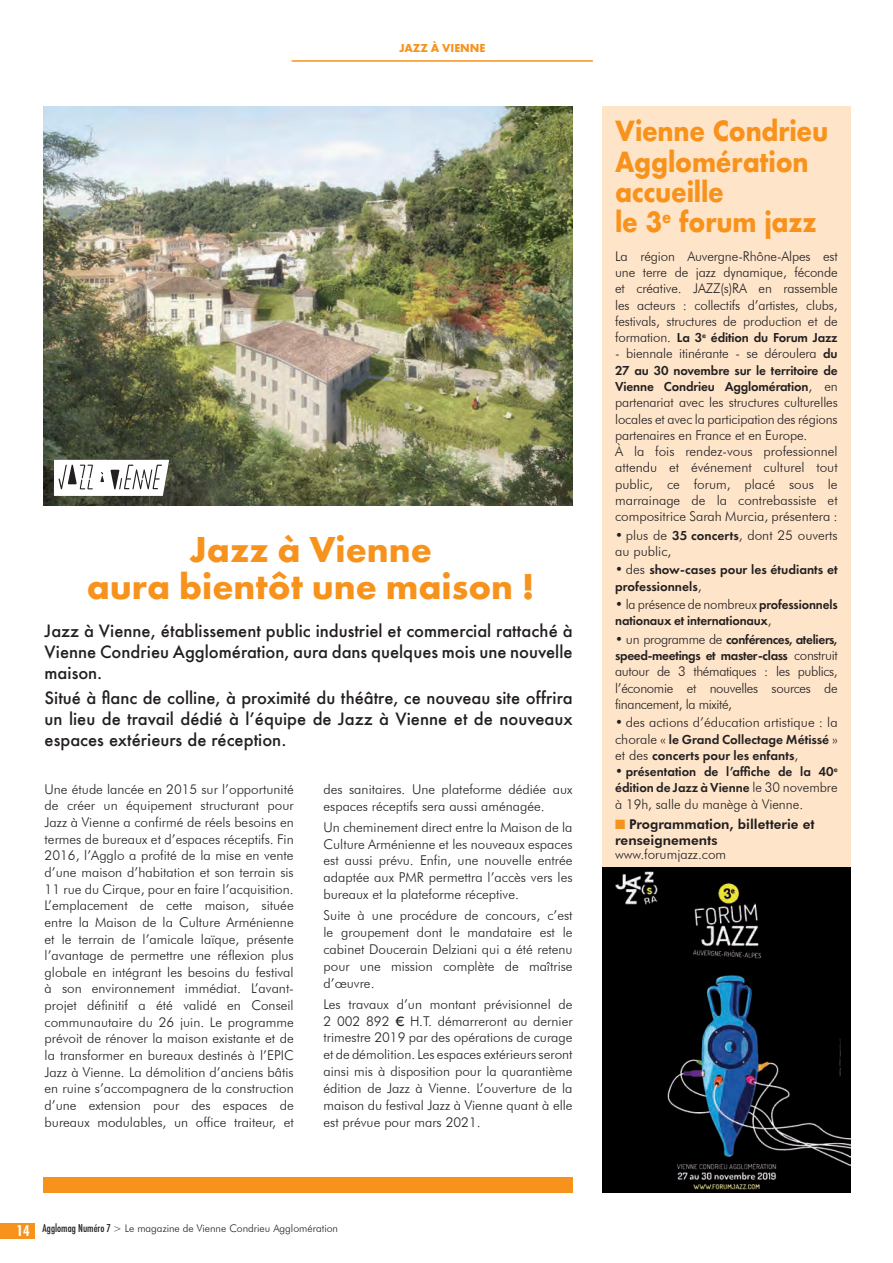
<style>
.page{position:relative;width:893px;height:1263px;background:#fff}
.page>*{position:absolute;margin:0;border:0;box-sizing:border-box;transform-origin:0 0}
.t1{font:700 37.5px "Futura PT";color:#f7931d}
.t2{font:700 27px/30.2px "Futura";letter-spacing:-.01em;color:#f7931d;scale:.93 1}
.t3{font:700 27px "Futura";letter-spacing:-.01em;color:#f7931d;scale:.9 1}
.t4{font:500 16.5px/21px "Futura";color:#231f20;text-align:justify}
.t5{font:700 condensed 15px "Futura BT";color:#fff}
.t6{font:300 13.5px/16.4px "Futura BT";color:#231f20;text-align:justify}
.t7{font:600 13.5px/16.4px "Futura PT";color:#231f20}
.t8{font:800 13.5px/16.4px "Futura BT";color:#231f20}
.t9{font:700 12px "Futura PT";color:#f7931d}
.t10{font:300 10.5px "Futura BT";color:#231f20}
.s1{font-family:"LT Euro Money";font-weight:400}
.s2{font-family:"Futura";font-weight:500;font-stretch:condensed}
.s3{font-family:"Futura PT";font-weight:600}
.s4{font-family:"Futura BT";font-weight:300}
.s5{color:#f7931d}
</style>
<div class="page">
<div style="left:0;top:1222px;width:34px;height:16px;background:#f7931d"></div>
<div style="left:602px;top:106px;width:248px;height:761px;background:#fee5ca"></div>
<img style="left:44px;top:106px;width:529px;height:399px">
<div style="left:44px;top:1176px;width:529px;height:16px;background:#f7931d"></div>
<hr style="left:292px;top:60px;width:301px;height:2px;background:#f7931d">
<img style="left:602px;top:867px;width:248px;height:325px">
<svg style="left:54px;top:460px;width:115px;height:36px"></svg>
<p class="t9" style="left:399px;top:40px;width:88px">JAZZ À VIENNE</p>
<p class="t1" style="left:189px;top:525px;width:244px">Jazz à Vienne</p>
<p class="t1" style="left:87px;top:562px;width:449px">aura bientôt une maison !</p>
<p class="t4" style="left:45px;top:620px;width:529px">Jazz à Vienne, établissement public industriel et commercial rattaché à Vienne Condrieu Agglomération, aura dans quelques mois une nouvelle maison.</p>
<p class="t4" style="left:45px;top:687px;width:529px">Situé à flanc de colline, à proximité du théâtre, ce nouveau site offrira un lieu de travail dédié à l’équipe de Jazz à Vienne et de nouveaux espaces extérieurs de réception.</p>
<p class="t6" style="left:45px;top:780px;width:251px">Une étude lancée en 2015 sur l’opportunité de créer un équipement structurant pour Jazz à Vienne a confirmé de réels besoins en termes de bureaux et d’espaces réceptifs. Fin 2016, l’Agglo a profité de la mise en vente d’une maison d’habitation et son terrain sis 11 rue du Cirque, pour en faire l’acquisition.<br>L’emplacement de cette maison, située entre la Maison de la Culture Arménienne et le terrain de l’amicale laïque, présente l’avantage de permettre une réflexion plus globale en intégrant les besoins du festival à son environnement immédiat. L’avant&shy;projet définitif a été validé en Conseil communautaire du 26 juin. Le programme prévoit de rénover la maison existante et de la transformer en bureaux destinés à l’EPIC Jazz à Vienne. La démolition d’anciens bâtis en ruine s’accompagnera de la construction d’une extension pour des espaces de bureaux modulables, un office traiteur, et</p>
<p class="t6" style="left:323px;top:780px;width:251px;line-height:16.8px">des sanitaires. Une plateforme dédiée aux espaces réceptifs sera aussi aménagée.</p>
<p class="t6" style="left:323px;top:818px;width:251px;line-height:16.8px">Un cheminement direct entre la Maison de la Culture Arménienne et les nouveaux espaces est aussi prévu. Enfin, une nouvelle entrée adaptée aux PMR permettra l’accès vers les bureaux et la plateforme réceptive.</p>
<p class="t6" style="left:323px;top:907px;width:251px;line-height:16.8px">Suite à une procédure de concours, c’est le groupement dont le mandataire est le cabinet Doucerain Delziani qui a été retenu pour une mission complète de maîtrise d’œuvre.</p>
<p class="t6" style="left:323px;top:995px;width:251px;line-height:16.8px">Les travaux d’un montant prévisionnel de 2 002 892 <span class="s1">d</span> H.T. démarreront au dernier trimestre 2019 par des opérations de curage et de démolition. Les espaces extérieurs seront ainsi mis à disposition pour la quarantième édition de Jazz à Vienne. L’ouverture de la maison du festival Jazz à Vienne quant à elle est prévue pour mars 2021.</p>
<p class="t5" style="left:17px;top:1222px;width:15px">14</p>
<p class="t10" style="left:43px;top:1222px;width:297px"><span class="s2">Agglomag Numéro 7</span> &gt; Le magazine de Vienne Condrieu Agglomération</p>
<p class="t2" style="left:615px;top:116px;width:231px">Vienne Condrieu<br>Agglomération accueille</p>
<p class="t3" style="left:615px;top:202px;width:225px">le 3<sup>e</sup> forum jazz</p>
<p class="t6" style="left:615px;top:248px;width:224px">La région Auvergne-Rhône-Alpes est une terre de jazz dynamique, féconde et créative. JAZZ(s)RA en rassemble les acteurs : collectifs d’artistes, clubs, festivals, structures de production et de formation. <span class="s3">La 3</span><sup>e</sup> <span class="s3">édition du Forum Jazz</span></p>
<p class="t6" style="left:615px;top:345px;width:224px">- biennale itinérante - se déroulera <span class="s3">du 27 au 30 novembre sur le territoire de Vienne Condrieu Agglomération</span>, en partenariat avec les structures culturelles locales et avec la participation des régions partenaires en France et en Europe.</p>
<p class="t6" style="left:615px;top:443px;width:224px">À la fois rendez-vous professionnel attendu et événement culturel tout public, ce forum, placé sous le marrainage de la contrebassiste et compositrice Sarah Murcia, présentera :</p>
<p class="t6" style="left:615px;top:526px;width:224px">• plus de <span class="s3">35 concerts</span>, dont 25 ouverts au public,</p>
<p class="t7" style="left:615px;top:561px;width:224px"><span class="s4">• des</span> show-cases pour les étudiants et professionnels<span class="s4">,</span></p>
<p class="t7" style="left:615px;top:596px;width:224px"><span class="s4">• la présence de nombreux</span> professionnels nationaux et internationaux<span class="s4">,</span></p>
<p class="t6" style="left:615px;top:631px;width:224px">• un programme de <span class="s3">conférences, ateliers, speed-meetings et master-class</span> construit autour de 3 thématiques : les publics, l’économie et nouvelles sources de financement, la mixité,</p>
<p class="t6" style="left:615px;top:714px;width:224px">• des actions d’éducation artistique : la chorale « <span class="s3">le Grand Collectage Métissé</span> » et des <span class="s3">concerts pour les enfants</span>,</p>
<p class="t7" style="left:615px;top:763px;width:224px;text-align:justify"><span class="s4">•</span> présentation de l’affiche de la 40<sup>e </sup>édition de Jazz à Vienne <span class="s4">le 30 novembre à 19h, salle du manège à Vienne.</span></p>
<p class="t8" style="left:615px;top:816px;width:201px"><span class="s5">■</span> Programmation, billetterie et renseignements</p>
<p class="t6" style="left:615px;top:846px;width:113px">www.forumjazz.com</p>
</div>
